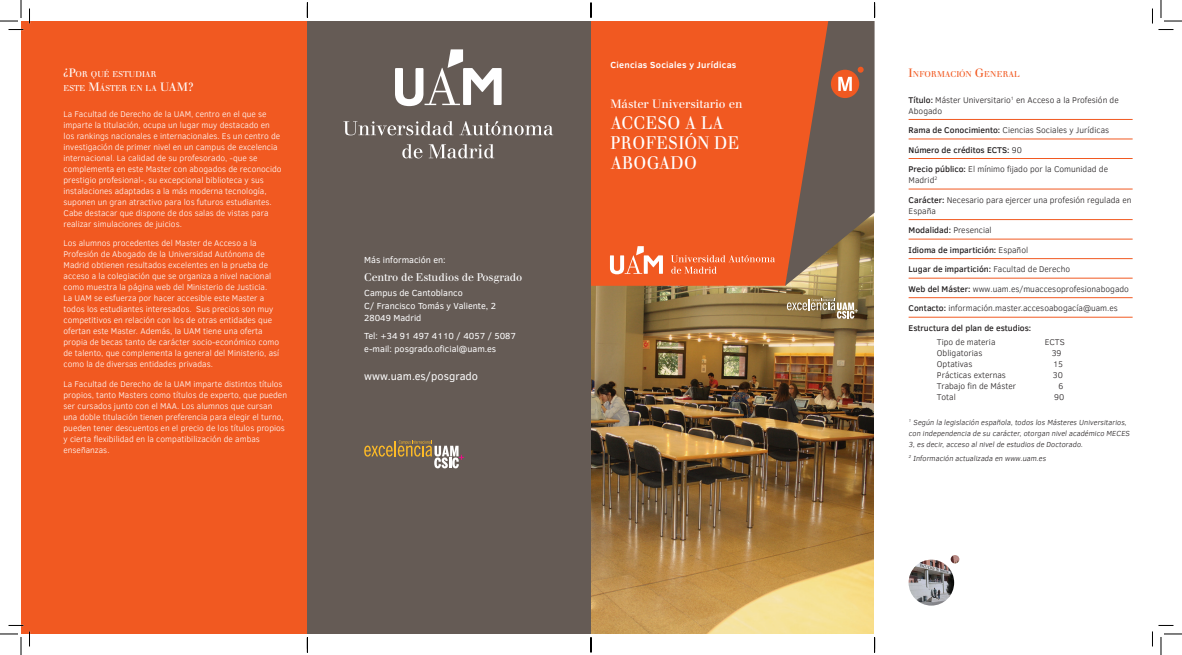
<style>
.page{position:relative;width:1182px;height:655px;background:#fff}
.page>*{position:absolute;margin:0;border:0;box-sizing:border-box;transform-origin:0 0}
.t1{font:18px/20px "Walbaum";letter-spacing:.015em;color:#fff;scale:.93 1}
.t2{font:12px "Walbaum";color:#fff}
.t3{font:11px "Walbaum";letter-spacing:-.01em;color:#fff}
.t4{font:11px "Clear Sans";color:#fff}
.t5{font:9px/12.5px "Clear Sans";color:#fff}
.t6{font:700 9px "Clear Sans";letter-spacing:.03em;color:#fff}
.t7{font:300 8.5px/11px "Clear Sans";color:#fff}
.t8{font:300 8.5px/11px "Clear Sans";color:#231f20}
.t9{font:500 8.5px "Clear Sans";color:#231f20}
.t10{font:8.4px/14px "Walbaum";letter-spacing:-.015em;color:#fff}
.t11{font:8.4px "Walbaum";letter-spacing:.005em;color:#f15921}
.t12{font:300 7.5px/11px "Clear Sans";color:#231f20}
.s1{font-size:12px}
.s2{font-weight:500}
.s3{font-weight:300}
</style>
<div class="page">
<div style="left:21px;top:21px;width:286px;height:612px;background:#f15921"></div>
<hr style="left:908px;top:119px;width:224px;height:1px;background:#f15921">
<hr style="left:908px;top:139px;width:224px;height:1px;background:#f15921">
<hr style="left:908px;top:158px;width:224px;height:1px;background:#f15921">
<hr style="left:908px;top:189px;width:224px;height:1px;background:#f15921">
<hr style="left:908px;top:219px;width:224px;height:1px;background:#f15921">
<hr style="left:908px;top:239px;width:224px;height:1px;background:#f15921">
<hr style="left:908px;top:258px;width:224px;height:1px;background:#f15921">
<hr style="left:908px;top:278px;width:224px;height:1px;background:#f15921">
<hr style="left:908px;top:297px;width:224px;height:1px;background:#f15921">
<hr style="left:908px;top:317px;width:224px;height:1px;background:#f15921">
<img style="left:591px;top:285px;width:283px;height:348px">
<div style="left:591px;top:21px;width:194px;height:264px;background:#f15921"></div>
<img style="left:908px;top:555px;width:51px;height:50px">
<div style="left:307px;top:21px;width:284px;height:612px;background:#655b55"></div>
<svg style="left:364px;top:440px;width:100px;height:28px"></svg>
<svg style="left:787px;top:298px;width:71px;height:20px"></svg>
<svg style="left:610px;top:246px;width:53px;height:28px"></svg>
<svg style="left:671px;top:255px;width:104px;height:18px;background:#f26f3f"></svg>
<svg style="left:343px;top:121px;width:110px;height:14px"></svg>
<svg style="left:459px;top:121px;width:94px;height:14px"></svg>
<svg style="left:402px;top:144px;width:20px;height:14px"></svg>
<svg style="left:429px;top:144px;width:65px;height:14px"></svg>
<svg style="left:395px;top:49px;width:106px;height:57px"></svg>
<svg style="left:0;top:0;width:30px;height:30px"></svg>
<svg style="left:0;top:624px;width:30px;height:30px"></svg>
<svg style="left:1152px;top:0;width:30px;height:30px"></svg>
<svg style="left:1152px;top:625px;width:30px;height:29px"></svg>
<svg style="left:307px;top:3px;width:1px;height:15px"></svg>
<svg style="left:307px;top:637px;width:1px;height:15px"></svg>
<svg style="left:590px;top:3px;width:2px;height:15px"></svg>
<svg style="left:590px;top:637px;width:2px;height:15px"></svg>
<svg style="left:785px;top:3px;width:90px;height:283px;background:#9e6c53"></svg>
<svg style="left:874px;top:637px;width:1px;height:15px"></svg>
<p class="t10" style="left:64px;top:68px;width:131px"><span class="s1">¿P</span>OR QUÉ ESTUDIAR<br>ESTE <span class="s1">M</span>ÁSTER EN LA <span class="s1">UAM?</span></p>
<p class="t7" style="left:64px;top:108px;width:220px">La Facultad de Derecho de la UAM, centro en el que se imparte la titulación, ocupa un lugar muy destacado en los rankings nacionales e internacionales. Es un centro de investigación de primer nivel en un campus de excelencia internacional. La calidad de su profesorado, -que se complementa en este Master con abogados de reconocido prestigio profesional-, su excepcional biblioteca y sus instalaciones adaptadas a la más moderna tecnología, suponen un gran atractivo para los futuros estudiantes.<br>Cabe destacar que dispone de dos salas de vistas para realizar simulaciones de juicios.</p>
<p class="t7" style="left:64px;top:238px;width:217px">Los alumnos procedentes del Master de Acceso a la Profesión de Abogado de la Universidad Autónoma de Madrid obtienen resultados excelentes en la prueba de acceso a la colegiación que se organiza a nivel nacional como muestra la página web del Ministerio de Justicia.<br>La UAM se esfuerza por hacer accesible este Master a todos los estudiantes interesados. Sus precios son muy competitivos en relación con los de otras entidades que ofertan este Master. Además, la UAM tiene una oferta propia de becas tanto de carácter socio-económico como de talento, que complementa la general del Ministerio, así como la de diversas entidades privadas.</p>
<p class="t7" style="left:64px;top:378px;width:225px">La Facultad de Derecho de la UAM imparte distintos títulos propios, tanto Masters como títulos de experto, que pueden ser cursados junto con el MAA. Los alumnos que cursan una doble titulación tienen preferencia para elegir el turno, pueden tener descuentos en el precio de los títulos propios y cierta flexibilidad en la compatibilización de ambas enseñanzas.</p>
<p class="t5" style="left:364px;top:253px;width:83px">Más información en:</p>
<p class="t3" style="left:364px;top:270px;width:160px">Centro de Estudios de Posgrado</p>
<p class="t5" style="left:364px;top:286px;width:133px">Campus de Cantoblanco<br>C/ Francisco Tomás y Valiente, 2<br>28049 Madrid</p>
<p class="t5" style="left:364px;top:330px;width:153px">Tel: +34 91 497 4110 / 4057 / 5087 e-mail: posgrado.oficial@uam.es</p>
<p class="t4" style="left:364px;top:368px;width:115px">www.uam.es/posgrado</p>
<p class="t6" style="left:610px;top:58px;width:128px">Ciencias Sociales y Jurídicas</p>
<h2 class="t2" style="left:610px;top:97px;width:134px">Máster Universitario en</h2>
<h1 class="t1" style="left:610px;top:113px;width:140px">ACCESO A LA<br>PROFESIÓN DE<br>ABOGADO</h1>
<p class="t11" style="left:908px;top:70px;width:113px"><span class="s1">I</span>NFORMACIÓN <span class="s1">G</span>ENERAL</p>
<p class="t8" style="left:908px;top:94px;width:212px"><span class="s2">Título:</span> Máster Universitario<sup>1</sup> en Acceso a la Profesión de<br>Abogado</p>
<p class="t8" style="left:908px;top:125px;width:202px"><span class="s2">Rama de Conocimiento:</span> Ciencias Sociales y Jurídicas</p>
<p class="t9" style="left:908px;top:144px;width:115px">Número de créditos ECTS: <span class="s3">90</span></p>
<p class="t8" style="left:908px;top:164px;width:201px"><span class="s2">Precio público:</span> El mínimo fijado por la Comunidad de<br>Madrid<sup>2</sup></p>
<p class="t8" style="left:908px;top:194px;width:224px"><span class="s2">Carácter:</span> Necesario para ejercer una profesión regulada en<br>España</p>
<p class="t9" style="left:908px;top:224px;width:85px">Modalidad: <span class="s3">Presencial</span></p>
<p class="t9" style="left:908px;top:244px;width:121px">Idioma de impartición: <span class="s3">Español</span></p>
<p class="t9" style="left:908px;top:263px;width:163px">Lugar de impartición: <span class="s3">Facultad de Derecho</span></p>
<p class="t8" style="left:908px;top:283px;width:222px"><span class="s2">Web del Máster:</span> www.uam.es/muaccesoprofesionabogado</p>
<p class="t8" style="left:908px;top:303px;width:211px"><span class="s2">Contacto:</span> información.master.accesoabogacía@uam.es</p>
<p class="t9" style="left:908px;top:322px;width:124px">Estructura del plan de estudios:</p>
<p class="t8" style="left:937px;top:336px;width:60px">Tipo de materia</p>
<p class="t8" style="left:1044px;top:336px;width:22px">ECTS</p>
<p class="t8" style="left:937px;top:347px;width:47px">Obligatorias</p>
<p class="t8" style="left:1051px;top:347px;width:11px">39</p>
<p class="t8" style="left:937px;top:358px;width:37px">Optativas</p>
<p class="t8" style="left:1053px;top:358px;width:12px">15</p>
<p class="t8" style="left:937px;top:369px;width:70px">Prácticas externas</p>
<p class="t8" style="left:1053px;top:369px;width:12px">30</p>
<p class="t8" style="left:937px;top:380px;width:81px">Trabajo fin de Máster</p>
<p class="t8" style="left:1058px;top:380px;width:6px">6</p>
<p class="t8" style="left:937px;top:391px;width:20px">Total</p>
<p class="t8" style="left:1054px;top:391px;width:12px">90</p>
<p class="t12" style="left:908px;top:416px;width:224px"><sup>1</sup> Según la legislación española, todos los Másteres Universitarios, con independencia de su carácter, otorgan nivel académico MECES<br>3, es decir, acceso al nivel de estudios de Doctorado.</p>
<p class="t12" style="left:908px;top:452px;width:140px"><sup>2</sup> Información actualizada en www.uam.es</p>
</div>
